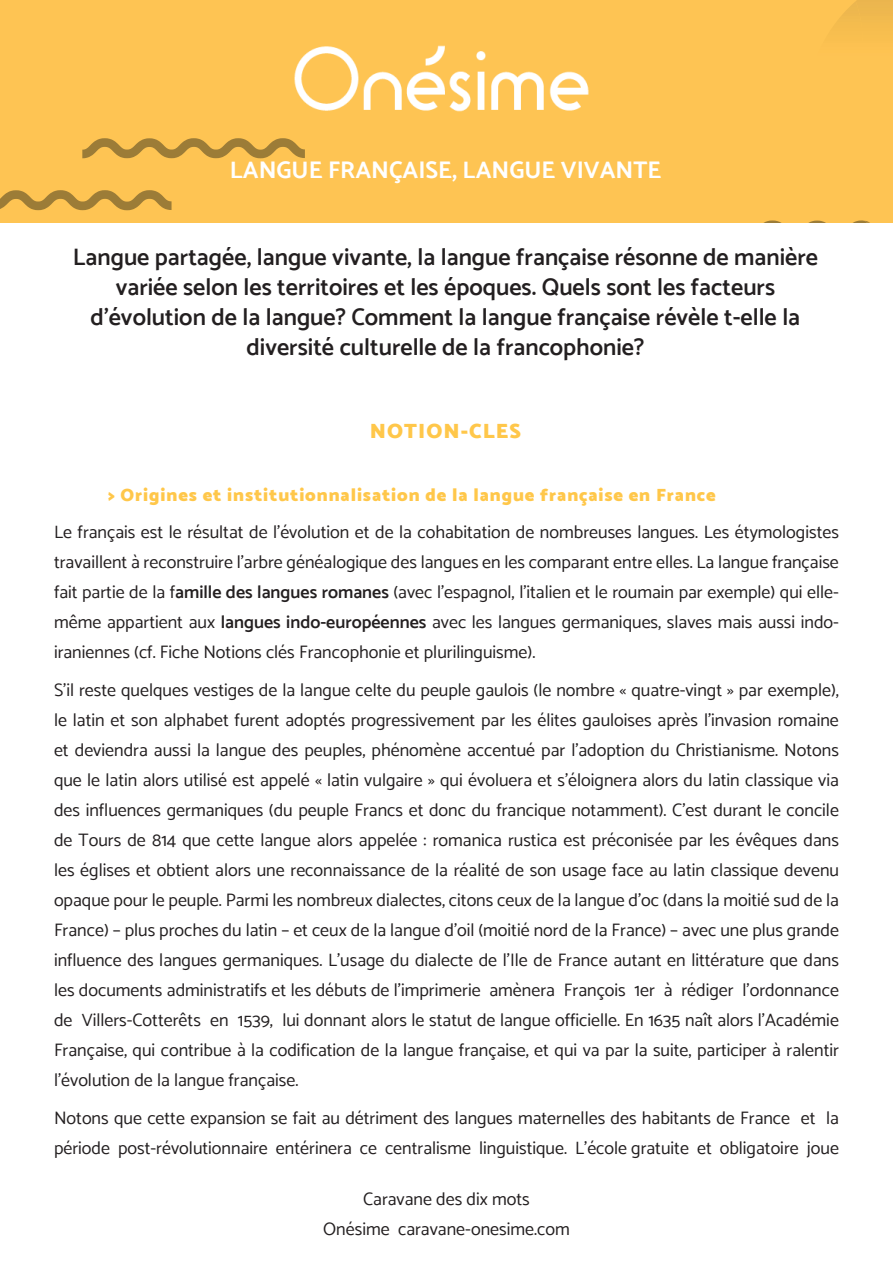
<style>
.page{position:relative;width:893px;height:1263px;background:#fff}
.page>*{position:absolute;margin:0;border:0;box-sizing:border-box;transform-origin:0 0}
.t1{font:600 24px/30px "Catamaran";color:#231f20;text-align:center}
.t2{font:700 24px "Catamaran";color:#fff}
.t3{font:900 21px "Catamaran";letter-spacing:.05em;color:#ffc74a}
.t4{font:18px/30px "Catamaran";color:#231f20;text-align:justify}
.t5{font:900 18px "Catamaran";letter-spacing:.05em;color:#ffc74a}
.s1{font-weight:600}
</style>
<div class="page">
<div style="left:0;top:0;width:893px;height:223px;background:#fec453"></div>
<svg style="left:0;top:190px;width:172px;height:20px"></svg>
<svg style="left:82px;top:138px;width:223px;height:20px"></svg>
<svg style="left:763px;top:220px;width:107px;height:3px"></svg>
<img style="left:294px;top:45px;width:295px;height:67px">
<p class="t2" style="left:230px;top:156px;width:433px">LANGUE FRANÇAISE, LANGUE VIVANTE</p>
<p class="t1" style="left:73px;top:242px;width:747px">Langue partagée, langue vivante, la langue française résonne de manière variée selon les territoires et les époques. Quels sont les facteurs d’évolution de la langue? Comment la langue française révèle t-elle la diversité culturelle de la francophonie?</p>
<p class="t3" style="left:370px;top:419px;width:153px">NOTION-CLES</p>
<p class="t5" style="left:108px;top:484px;width:609px">&gt; Origines et institutionnalisation de la langue française en France</p>
<p class="t4" style="left:54px;top:517px;width:786px">Le français est le résultat de l’évolution et de la cohabitation de nombreuses langues. Les étymologistes travaillent à reconstruire l’arbre généalogique des langues en les comparant entre elles. La langue française fait partie de la f<span class="s1">amille des langues romanes</span> (avec l’espagnol, l’italien et le roumain par exemple) qui elle&shy;même appartient aux <span class="s1">langues indo-européennes</span> avec les langues germaniques, slaves mais aussi indo&shy;iraniennes (cf. Fiche Notions clés Francophonie et plurilinguisme).</p>
<p class="t4" style="left:54px;top:675px;width:787px">S’il reste quelques vestiges de la langue celte du peuple gaulois (le nombre « quatre-vingt » par exemple), le latin et son alphabet furent adoptés progressivement par les élites gauloises après l’invasion romaine et deviendra aussi la langue des peuples, phénomène accentué par l’adoption du Christianisme. Notons que le latin alors utilisé est appelé « latin vulgaire » qui évoluera et s’éloignera alors du latin classique via des influences germaniques (du peuple Francs et donc du francique notamment). C’est durant le concile de Tours de 814 que cette langue alors appelée : romanica rustica est préconisée par les évêques dans les églises et obtient alors une reconnaissance de la réalité de son usage face au latin classique devenu opaque pour le peuple. Parmi les nombreux dialectes, citons ceux de la langue d’oc (dans la moitié sud de la France) – plus proches du latin – et ceux de la langue d’oïl (moitié nord de la France) – avec une plus grande influence des langues germaniques. L’usage du dialecte de l’Ile de France autant en littérature que dans les documents administratifs et les débuts de l’imprimerie amènera François 1er à rédiger l’ordonnance de Villers-Cotterêts en 1539, lui donnant alors le statut de langue officielle. En 1635 naît alors l’Académie Française, qui contribue à la codification de la langue française, et qui va par la suite, participer à ralentir l’évolution de la langue française.</p>
<p class="t4" style="left:54px;top:1102px;width:786px">Notons que cette expansion se fait au détriment des langues maternelles des habitants de France et la période post-révolutionnaire entérinera ce centralisme linguistique. L’école gratuite et obligatoire joue</p>
<p class="t4" style="left:323px;top:1183px;width:248px;text-align:center">Caravane des dix mots<br>Onésime caravane-onesime.com</p>
</div>
